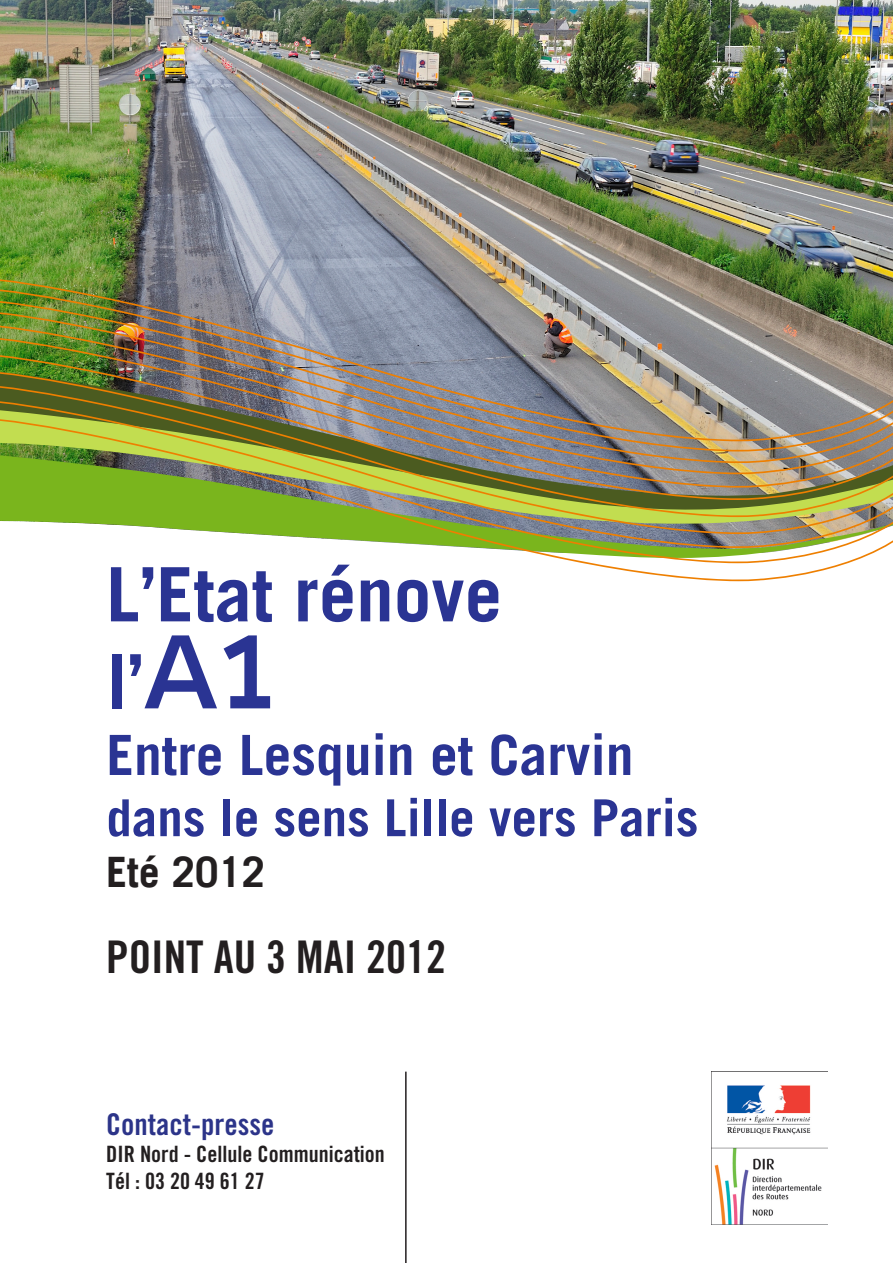
<style>
.page{position:relative;width:893px;height:1263px;background:#fff}
.page>*{position:absolute;margin:0;border:0;box-sizing:border-box;transform-origin:0 0}
.t1{font:700 75px "Trade Gothic";color:#2a3493}
.t2{font:700 55.5px "Trade Gothic";color:#2a3493}
.t3{font:700 51px "Trade Gothic";color:#2a3493}
.t4{font:45px "Trade Gothic Bold Cond Twenty";color:#231f20}
.t5{font:700 42px "Trade Gothic";color:#231f20}
.t6{font:30px "Trade Gothic Bold Cond Twenty";color:#2c3489}
.t7{font:22.5px "Trade Gothic Bold Cond Twenty";color:#231f20}
.s1{font-family:"Catriel";font-size:102px}
</style>
<div class="page">
<img style="left:0;top:0;width:893px;height:277px">
<img style="left:0;top:277px;width:893px;height:10px">
<img style="left:0;top:287px;width:893px;height:12px">
<img style="left:0;top:299px;width:893px;height:11px">
<img style="left:0;top:310px;width:893px;height:14px">
<img style="left:0;top:324px;width:893px;height:12px">
<img style="left:0;top:336px;width:893px;height:34px">
<img style="left:0;top:370px;width:893px;height:14px">
<img style="left:0;top:384px;width:893px;height:15px">
<svg style="left:0;top:399px;width:893px;height:18px;background:#86826f"></svg>
<img style="left:0;top:417px;width:893px;height:165px">
<img style="left:712px;top:1071px;width:115px;height:153px">
<hr style="left:405px;top:1071px;width:2px;height:192px;background:#231f20">
<p class="t1" style="left:106px;top:548px;width:397px">L’Etat rénove</p>
<p class="t1" style="left:106px;top:635px;width:169px">l’<span class="s1">A1</span></p>
<p class="t2" style="left:106px;top:721px;width:529px">Entre Lesquin et Carvin</p>
<p class="t3" style="left:106px;top:787px;width:594px">dans le sens Lille vers Paris</p>
<p class="t5" style="left:106px;top:846px;width:160px">Eté 2012</p>
<p class="t4" style="left:106px;top:929px;width:341px">POINT AU 3 MAI 2012</p>
<p class="t6" style="left:106px;top:1106px;width:170px">Contact-presse</p>
<p class="t7" style="left:106px;top:1141px;width:280px">DIR Nord - Cellule Communication</p>
<p class="t7" style="left:106px;top:1168px;width:160px">Tél : 03 20 49 61 27</p>
</div>
